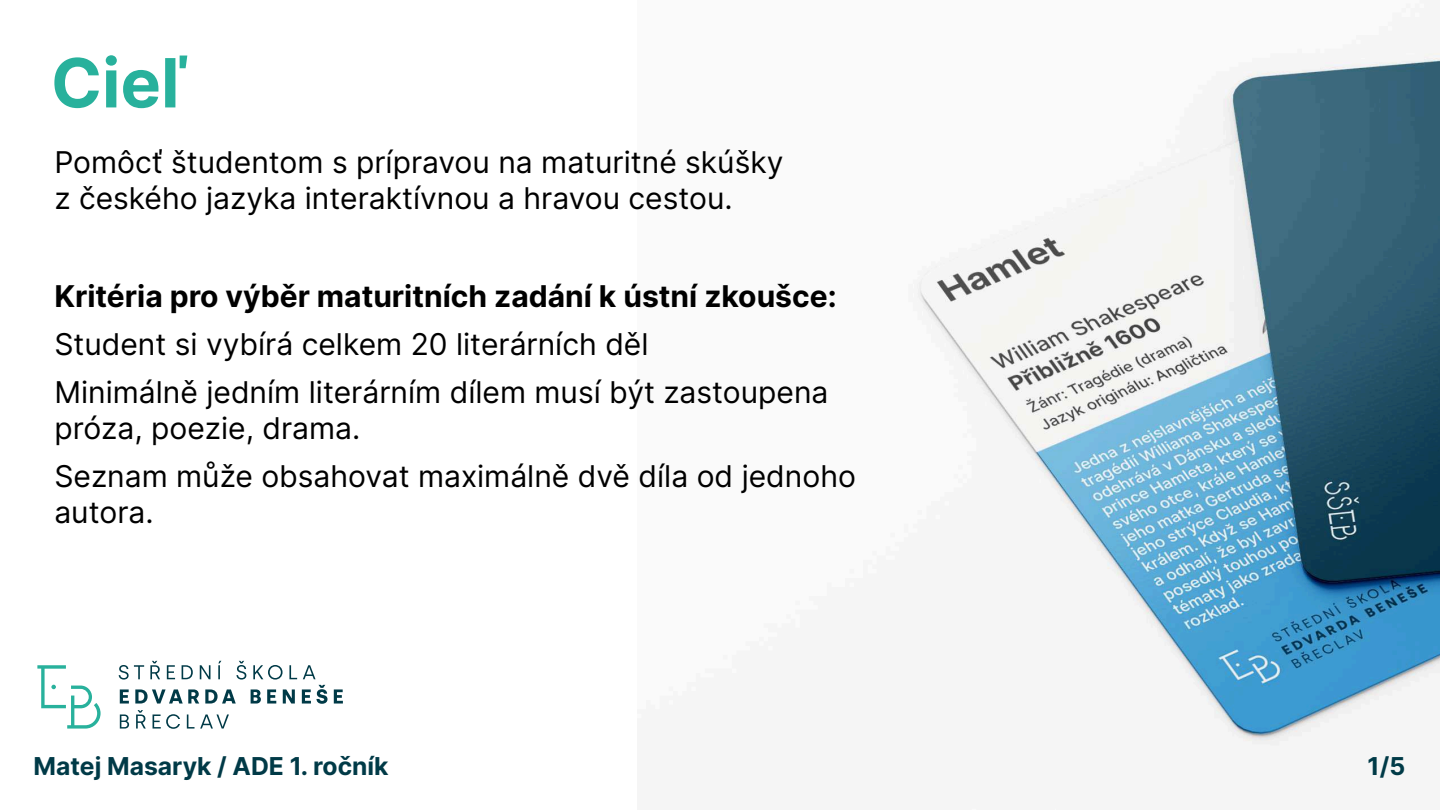
<style>
.page{position:relative;width:1440px;height:810px;background:#fff}
.page>*{position:absolute;margin:0;border:0;box-sizing:border-box;transform-origin:0 0}
.t1{font:700 67.9px "Inter";color:#28b19c}
.t2{font:30px/48px "Inter";color:#000}
.t3{font:700 30px "Inter";color:#000}
.t4{font:700 24.7px "Inter";color:#003a47}
</style>
<div class="page">
<img style="left:917px;top:52px;width:523px;height:694px">
<svg style="left:37px;top:665px;width:64px;height:64px"></svg>
<svg style="left:119px;top:665px;width:25px;height:15px"></svg>
<svg style="left:150px;top:661px;width:10px;height:18px"></svg>
<svg style="left:167px;top:665px;width:8px;height:14px"></svg>
<svg style="left:182px;top:665px;width:11px;height:14px"></svg>
<svg style="left:200px;top:665px;width:10px;height:14px"></svg>
<svg style="left:218px;top:661px;width:3px;height:18px"></svg>
<svg style="left:236px;top:661px;width:10px;height:19px"></svg>
<svg style="left:253px;top:665px;width:30px;height:15px"></svg>
<svg style="left:289px;top:665px;width:8px;height:14px"></svg>
<svg style="left:303px;top:665px;width:13px;height:14px"></svg>
<svg style="left:120px;top:714px;width:9px;height:15px"></svg>
<svg style="left:136px;top:710px;width:10px;height:19px"></svg>
<svg style="left:153px;top:714px;width:27px;height:15px"></svg>
<svg style="left:187px;top:714px;width:42px;height:15px"></svg>
<svg style="left:120px;top:689px;width:9px;height:15px"></svg>
<svg style="left:135px;top:689px;width:64px;height:15px"></svg>
<svg style="left:205px;top:689px;width:31px;height:15px"></svg>
<svg style="left:251px;top:689px;width:10px;height:15px"></svg>
<svg style="left:267px;top:689px;width:9px;height:15px"></svg>
<svg style="left:283px;top:689px;width:12px;height:15px"></svg>
<svg style="left:302px;top:685px;width:26px;height:19px"></svg>
<svg style="left:334px;top:689px;width:9px;height:15px"></svg>
<h1 class="t1" style="left:51px;top:42px;width:137px">Cieľ</h1>
<p class="t2" style="left:54px;top:144px;width:731px;line-height:36px">Pomôcť študentom s prípravou na maturitné skúšky z českého jazyka interaktívnou a hravou cestou.</p>
<p class="t3" style="left:54px;top:278px;width:784px">Kritéria pro výběr maturitních zadání k ústní zkoušce:</p>
<p class="t2" style="left:54px;top:320px;width:776px">Student si vybírá celkem 20 literárních děl<br>Minimálně jedním literárním dílem musí být zastoupena</p>
<p class="t2" style="left:54px;top:404px;width:803px">próza, poezie, drama.<br>Seznam může obsahovat maximálně dvě díla od jednoho</p>
<p class="t2" style="left:54px;top:488px;width:101px">autora.</p>
<p class="t4" style="left:34px;top:751px;width:357px">Matej Masaryk / ADE 1. ročník</p>
<p class="t4" style="left:1368px;top:751px;width:39px">1/5</p>
</div>
